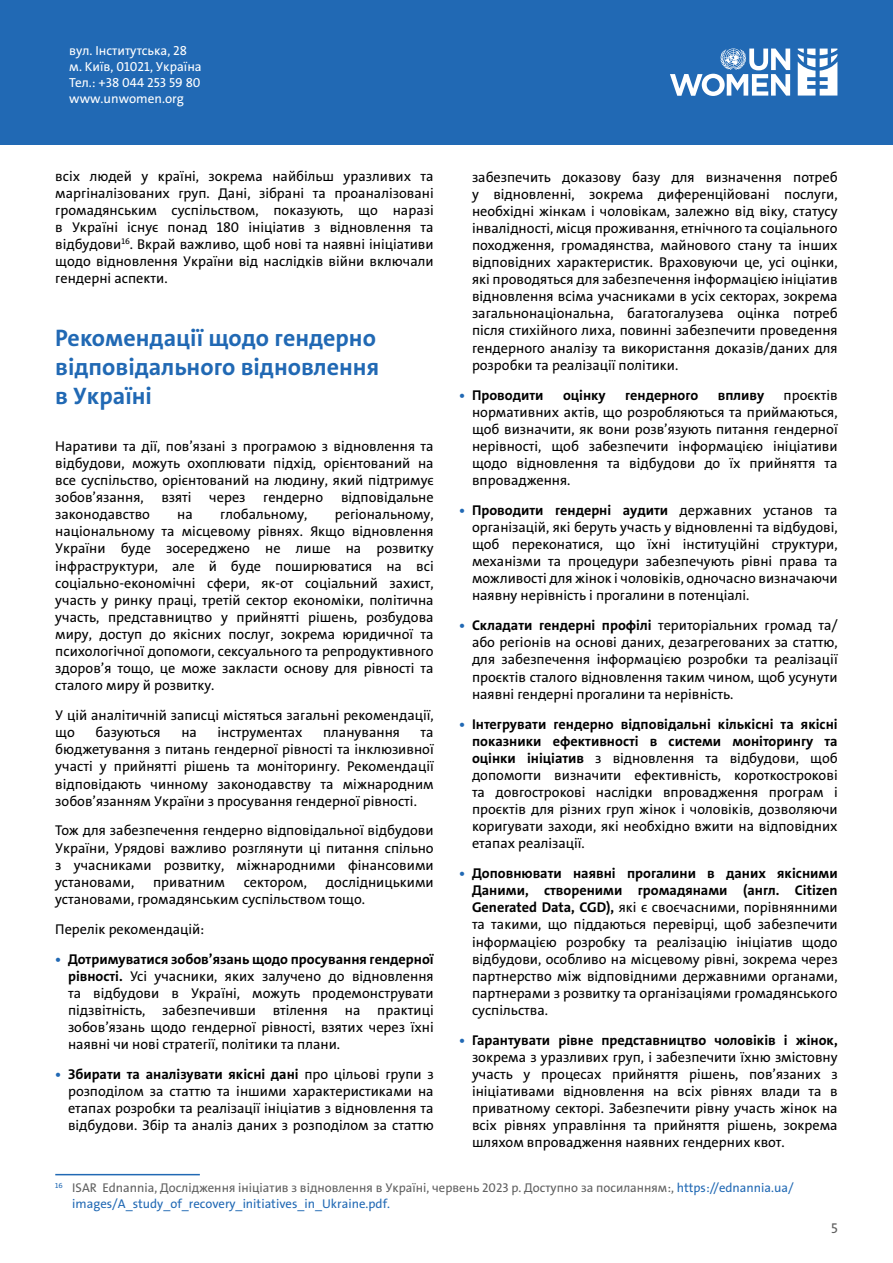
<style>
.page{position:relative;width:893px;height:1263px;background:#fff}
.page>*{position:absolute;margin:0;border:0;box-sizing:border-box;transform-origin:0 0}
.t1{font:700 24px/28.8px "The Sans";color:#2169b4}
.t2{font:14.25px/17.1px "The Sans";color:#000;text-align:justify}
.t3{font:700 14.25px "The Sans";color:#000}
.t4{font:14.25px "The Sans";color:#606060}
.t5{font:13.2px/15.8px "The Sans";color:#fff}
.t6{font:12.75px/15.3px "The Sans";color:#606060}
.s1{font-weight:700;color:#2169b4}
.s2{font-weight:700}
.s3{color:#2169b4}
</style>
<div class="page">
<div style="left:0;top:0;width:893px;height:145px;background:#2169b4"></div>
<svg style="left:670px;top:48px;width:120px;height:48px"></svg>
<svg style="left:798px;top:49px;width:39px;height:47px"></svg>
<hr style="left:55px;top:1174px;width:145px;height:1px;background:#2169b4">
<p class="t5" style="left:69px;top:43px;width:134px">вул. Інститутська, 28 м. Київ, 01021, Україна<br>Тел.: +38 044 253 59 80 www.unwomen.org</p>
<p class="t2" style="left:55px;top:167px;width:380px">всіх людей у країні, зокрема найбільш уразливих та маргіналізованих груп. Дані, зібрані та проаналізовані громадянським суспільством, показують, що наразі в Україні існує понад 180 ініціатив з відновлення та відбудови<sup>16</sup>. Вкрай важливо, щоб нові та наявні ініціативи щодо відновлення України від наслідків війни включали гендерні аспекти.</p>
<h1 class="t1" style="left:55px;top:324px;width:325px">Рекомендації щодо гендерно відповідального відновлення в Україні</h1>
<p class="t2" style="left:55px;top:438px;width:380px">Наративи та дії, пов’язані з програмою з відновлення та відбудови, можуть охоплювати підхід, орієнтований на все суспільство, орієнтований на людину, який підтримує зобов’язання, взяті через гендерно відповідальне законодавство</p>
<p class="t2" style="left:177px;top:506px;width:17px">на</p>
<p class="t2" style="left:220px;top:506px;width:89px">глобальному,</p>
<p class="t2" style="left:55px;top:506px;width:380px;text-indent:280px">регіональному, національному та місцевому рівнях. Якщо відновлення України буде зосереджено не лише на розвитку інфраструктури, але й буде поширюватися на всі соціально-економічні сфери, як-от соціальний захист, участь у ринку праці, третій сектор економіки, політична участь, представництво у прийнятті рішень, розбудова миру, доступ до якісних послуг, зокрема юридичної та психологічної допомоги, сексуального та репродуктивного здоров’я тощо, це може закласти основу для рівності та сталого миру й розвитку.</p>
<p class="t2" style="left:55px;top:707px;width:380px">У цій аналітичній записці містяться загальні рекомендації, що</p>
<p class="t2" style="left:95px;top:724px;width:67px">базуються</p>
<p class="t2" style="left:181px;top:724px;width:17px">на</p>
<p class="t2" style="left:218px;top:724px;width:86px">інструментах</p>
<p class="t2" style="left:323px;top:724px;width:78px">планування</p>
<p class="t2" style="left:55px;top:724px;width:380px;text-indent:365px">та бюджетування з питань гендерної рівності та інклюзивної участі у прийнятті рішень та моніторингу. Рекомендації відповідають чинному законодавству та міжнародним зобов’язанням України з просування гендерної рівності.</p>
<p class="t2" style="left:55px;top:822px;width:380px">Тож для забезпечення гендерно відповідальної відбудови України, Урядові важливо розглянути ці питання спільно з учасниками розвитку, міжнародними фінансовими установами,</p>
<p class="t2" style="left:55px;top:873px;width:380px;text-indent:271px">дослідницькими установами, громадянським суспільством тощо.</p>
<p class="t2" style="left:55px;top:920px;width:151px">Перелік рекомендацій:</p>
<p class="t2" style="left:68px;top:950px;width:367px;text-indent:-13px"><span class="s1">•</span> <span class="s2">Дотримуватися зобов’язань щодо просування гендерної рівності.</span> Усі учасники, яких залучено до відновлення та відбудови в Україні, можуть продемонструвати підзвітність, забезпечивши втілення на практиці зобов’язань щодо гендерної рівності, взятих через їхні наявні чи нові стратегії, політики та плани.</p>
<p class="t2" style="left:68px;top:1066px;width:367px;text-indent:-13px"><span class="s1">•</span> <span class="s2">Збирати та аналізувати якісні дані</span> про цільові групи з розподілом за статтю та іншими характеристиками на етапах розробки та реалізації ініціатив з відновлення та відбудови. Збір та аналіз даних з розподілом за статтю</p>
<p class="t2" style="left:153px;top:873px;width:73px">приватним</p>
<p class="t2" style="left:244px;top:873px;width:65px">сектором,</p>
<p class="t2" style="left:472px;top:168px;width:367px">забезпечить доказову базу для визначення потреб у відновленні, зокрема диференційовані послуги, необхідні жінкам і чоловікам, залежно від віку, статусу інвалідності, місця проживання, етнічного та соціального походження, громадянства, майнового стану та інших відповідних характеристик. Враховуючи це, усі оцінки, які проводяться для забезпечення інформацією ініціатив відновлення всіма учасниками в усіх секторах, зокрема загальнонаціональна, багатогалузева оцінка потреб після стихійного лиха, повинні забезпечити проведення гендерного аналізу та використання доказів/даних для розробки та реалізації політики.</p>
<p class="t3" style="left:459px;top:386px;width:86px"><span class="s3">•</span> Проводити</p>
<p class="t3" style="left:563px;top:386px;width:44px">оцінку</p>
<p class="t3" style="left:625px;top:386px;width:75px">гендерного</p>
<p class="t3" style="left:718px;top:386px;width:48px">впливу</p>
<p class="t2" style="left:472px;top:386px;width:367px;text-indent:312px">проєктів нормативних актів, що розробляються та приймаються, щоб визначити, як вони розв’язують питання гендерної нерівності, щоб забезпечити інформацією ініціативи щодо відновлення та відбудови до їх прийняття та впровадження.</p>
<p class="t2" style="left:472px;top:502px;width:367px;text-indent:-13px"><span class="s1">•</span> <span class="s2">Проводити гендерні аудити</span> державних установ та організацій, які беруть участь у відновленні та відбудові, щоб переконатися, що їхні інституційні структури, механізми та процедури забезпечують рівні права та можливості для жінок і чоловіків, одночасно визначаючи наявну нерівність і прогалини в потенціалі.</p>
<p class="t2" style="left:472px;top:617px;width:367px;text-indent:-13px"><span class="s1">•</span> <span class="s2">Складати гендерні профілі</span> територіальних громад та/ або регіонів на основі даних, дезагрегованих за статтю, для забезпечення інформацією розробки та реалізації проєктів сталого відновлення таким чином, щоб усунути наявні гендерні прогалини та нерівність.</p>
<p class="t2" style="left:472px;top:715px;width:367px;text-indent:-13px"><span class="s1">•</span> <span class="s2">Інтегрувати гендерно відповідальні кількісні та якісні показники ефективності в системи моніторингу та оцінки ініціатив</span> з відновлення та відбудови, щоб допомогти визначити ефективність, короткострокові та довгострокові наслідки впровадження програм і проєктів для різних груп жінок і чоловіків, дозволяючи коригувати заходи, які необхідно вжити на відповідних етапах реалізації.</p>
<p class="t2" style="left:472px;top:865px;width:367px;text-indent:-13px"><span class="s1">•</span> <span class="s2">Доповнювати наявні прогалини в даних якісними Даними, створеними громадянами (англ. Citizen Generated Data, CGD),</span> які є своєчасними, порівнянними та такими, що піддаються перевірці, щоб забезпечити інформацією розробку та реалізацію ініціатив щодо відбудови, особливо на місцевому рівні, зокрема через партнерство між відповідними державними органами, партнерами з розвитку та організаціями громадянського суспільства.</p>
<p class="t2" style="left:472px;top:1031px;width:367px;text-indent:-13px"><span class="s1">•</span> <span class="s2">Гарантувати рівне представництво чоловіків і жінок, </span>зокрема з уразливих груп, і забезпечити їхню змістовну участь у процесах прийняття рішень, пов’язаних з ініціативами відновлення на всіх рівнях влади та в приватному секторі. Забезпечити рівну участь жінок на всіх рівнях управління та прийняття рішень, зокрема шляхом впровадження наявних гендерних квот.</p>
<p class="t6" style="left:72px;top:1180px;width:723px;text-indent:-17px"><sup>16</sup> ISAR Ednannia, Дослідження ініціатив з відновлення в Україні, червень 2023 р. Доступно за посиланням:, <span class="s3">https://ednannia.ua/ images/A_study_of_recovery_initiatives_in_Ukraine.pdf.</span></p>
<p class="t4" style="left:831px;top:1219px;width:8px">5</p>
</div>
